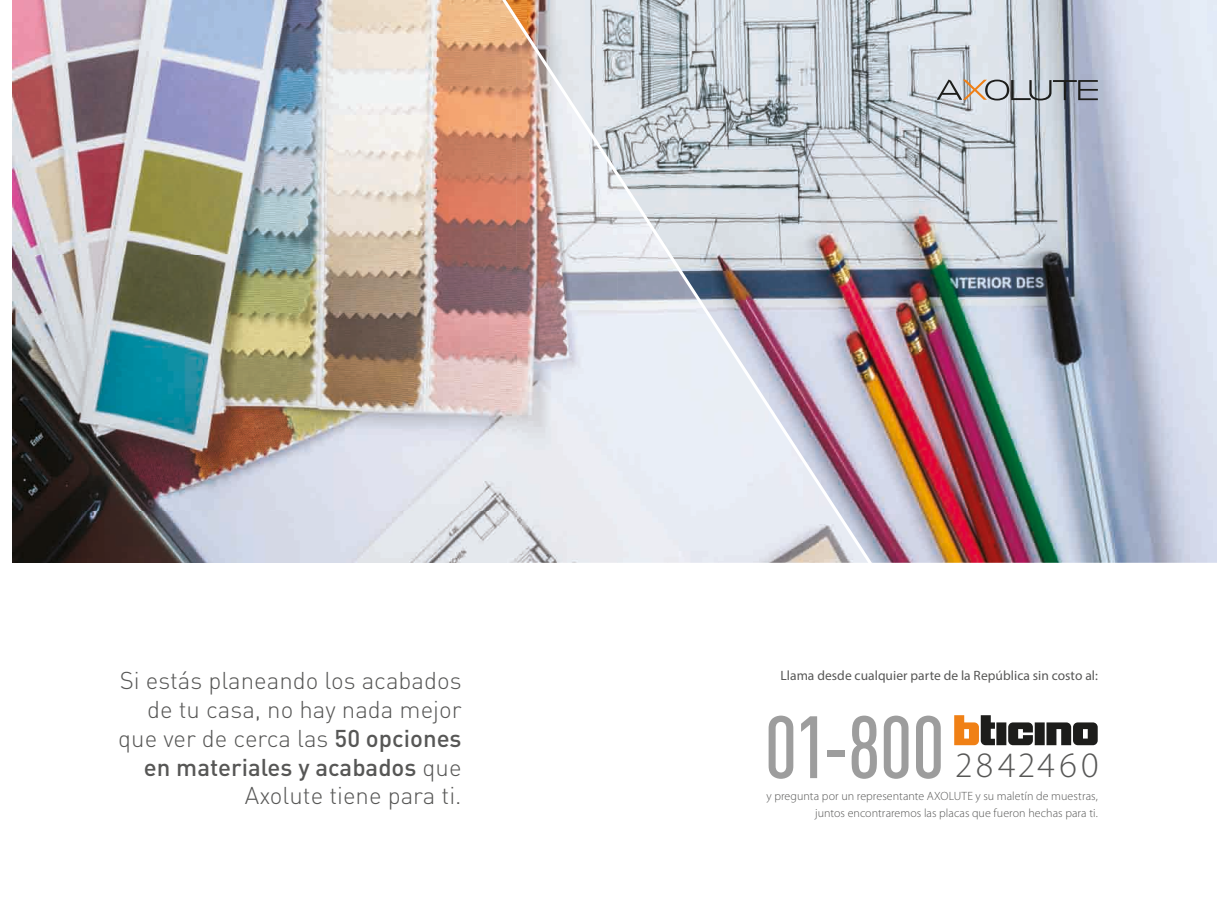
<style>
.page{position:relative;width:1217px;height:919px;background:#fff}
.page>*{position:absolute;margin:0;border:0;box-sizing:border-box;transform-origin:0 0}
.t1{font:500 condensed 86.85px "DIN Pro";color:#9d9d9d}
.t2{font:300 35.85px "Myriad Pro";letter-spacing:.1em;color:#575756}
.t3{font:300 24px/28.8px "DIN Pro";color:#575756;text-align:right}
.t4{font:13.5px "Myriad Pro";letter-spacing:.005em;color:#575756}
.t5{font:300 12px/16.5px "Myriad Pro";letter-spacing:.005em;color:#575756;text-align:right}
.s1{font-weight:500}
</style>
<div class="page">
<img style="left:889px;top:0;width:327px;height:562px">
<svg style="left:954px;top:715px;width:143px;height:30px"></svg>
<img style="left:13px;top:0;width:489px;height:562px">
<img style="left:502px;top:0;width:387px;height:563px">
<svg style="left:936px;top:79px;width:161px;height:21px;background:#a5a6aa"></svg>
<p class="t3" style="left:118px;top:665px;width:345px">Si estás planeando los acabados de tu casa, no hay nada mejor que ver de cerca las <span class="s1">50 opciones en materiales y acabados</span> que<br>Axolute tiene para ti.</p>
<p class="t4" style="left:780px;top:667px;width:319px">Llama desde cualquier parte de la República sin costo al:</p>
<h1 class="t1" style="left:764px;top:695px;width:182px">01-800</h1>
<h2 class="t2" style="left:955px;top:743px;width:145px">2842460</h2>
<p class="t5" style="left:766px;top:787px;width:333px">y pregunta por un representante AXOLUTE y su maletín de muestras, juntos encontraremos las placas que fueron hechas para ti.</p>
</div>
